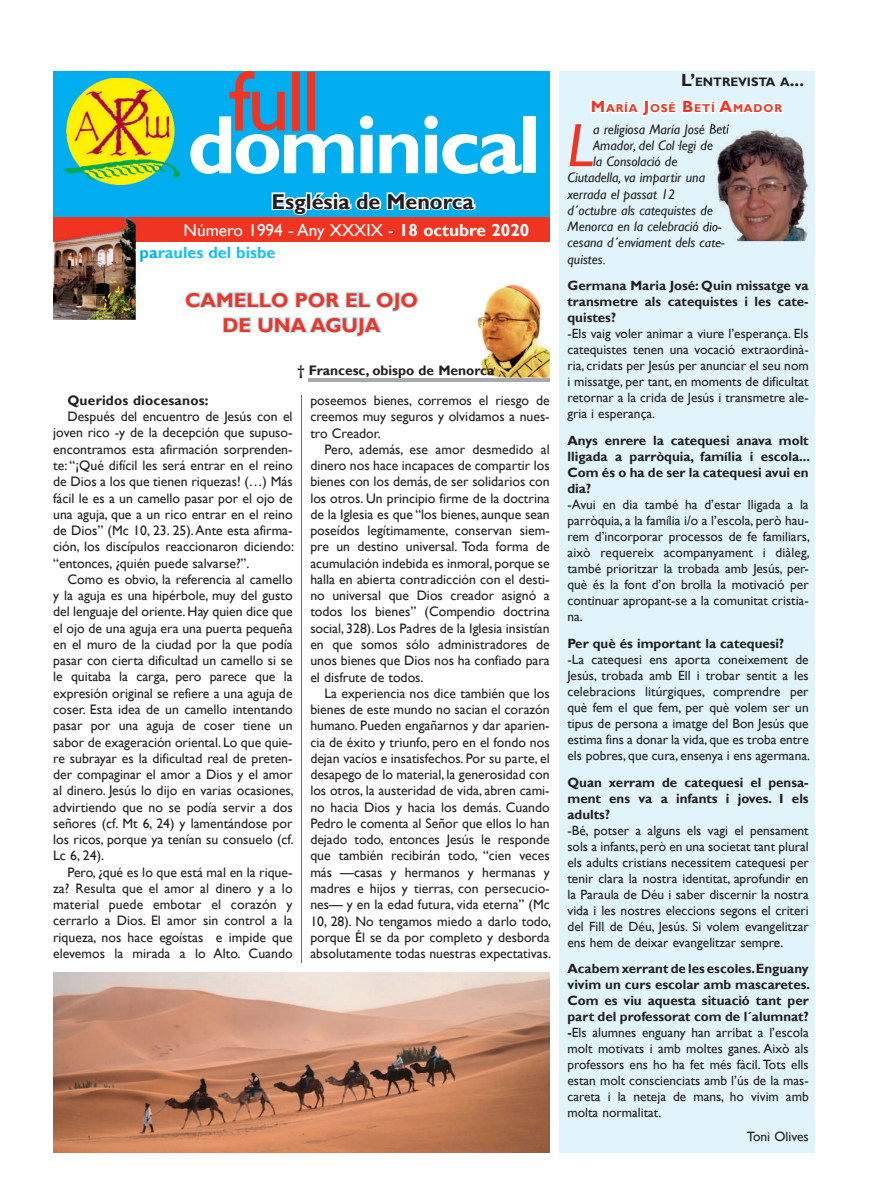
<style>
.page{position:relative;width:869px;height:1188px;background:#fff}
.page>*{position:absolute;margin:0;border:0;box-sizing:border-box;transform-origin:0 0}
.t1{font:86.12px "Gill Sans";color:#ef3522}
.t2{font:700 83.25px "Gill Sans";letter-spacing:-.04em;color:#fff}
.t3{font:italic 61.38px "Gill Sans";color:#ef3522}
.t4{font:700 21.5px "Gill Sans";color:#231f20}
.t5{font:700 20px/25px "Gill Sans";color:#ef3522;text-align:center}
.t6{font:17.25px "Gill Sans";color:#fff}
.t7{font:700 16.25px "Gill Sans";color:#15c0f2}
.t8{font:13.75px/16.2px "Gill Sans";color:#231f20;text-align:justify}
.t9{font:italic 13.75px "Gill Sans";color:#231f20}
.t10{font:700 13.75px "Gill Sans";color:#231f20}
.t11{font:13.5px "Gill Sans";color:#231f20}
.t12{font:13.38px/16px "Gill Sans";color:#231f20;text-align:justify}
.t13{font:700 13.38px/16px "Gill Sans";color:#231f20;text-align:justify}
.t14{font:700 12.25px "Gill Sans";color:#231f20}
.t15{font:700 11.38px "Gill Sans";letter-spacing:.07em;color:#ef3522}
.s1{font-weight:700}
.s2{color:#00aeef}
.s3{font-size:17.5px}
.s4{font-size:16.25px}
</style>
<div class="page">
<img style="left:53px;top:972px;width:496px;height:180px">
<div style="left:559px;top:71px;width:255px;height:1081px;background:#e1f4fc"></div>
<div style="left:53px;top:71px;width:496px;height:171px;background:#00aeef"></div>
<svg style="left:271px;top:192px;width:205px;height:23px"></svg>
<div style="left:53px;top:217px;width:496px;height:25px;background:#ef3522"></div>
<hr style="left:301px;top:395px;width:1px;height:567px;background:#ef3522">
<svg style="left:591px;top:100px;width:193px;height:17px"></svg>
<img style="left:476px;top:284px;width:73px;height:93px">
<img style="left:476px;top:365px;width:18px;height:12px">
<img style="left:64px;top:78px;width:115px;height:106px">
<hr style="left:308px;top:378px;width:241px;height:4px;background:#a8a9ad">
<img style="left:53px;top:217px;width:85px;height:102px">
<svg style="left:184px;top:291px;width:235px;height:46px"></svg>
<img style="left:705px;top:124px;width:103px;height:117px">
<img style="left:705px;top:124px;width:24px;height:13px">
<svg style="left:705px;top:140px;width:7px;height:13px"></svg>
<svg style="left:705px;top:205px;width:7px;height:13px"></svg>
<img style="left:705px;top:222px;width:16px;height:9px">
<img style="left:705px;top:238px;width:19px;height:3px">
<h1 class="t1" style="left:229px;top:51px;width:93px">full</h1>
<h2 class="t2" style="left:187px;top:95px;width:354px">dominical</h2>
<h3 class="t4" style="left:271px;top:188px;width:204px">Església de Menorca</h3>
<p class="t6" style="left:183px;top:220px;width:347px">Número 1994 - Any XXXIX - <span class="s1">18 octubre 2020</span></p>
<p class="t7" style="left:139px;top:242px;width:137px"><span class="s2">pa</span>raules del bisbe</p>
<h3 class="t5" style="left:185px;top:288px;width:234px">CAMELLO POR EL OJO<br>DE UNA AGUJA</h3>
<p class="t10" style="left:297px;top:361px;width:198px">† Francesc, obispo de Menorca</p>
<p class="t10" style="left:67px;top:392px;width:143px">Queridos diocesanos:</p>
<p class="t8" style="left:53px;top:408px;width:242px;text-indent:14px">Después del encuentro de Jesús con el joven rico -y de la decepción que supuso&shy;encontramos esta afirmación sorprenden&shy;te: “¡Qué difícil les será entrar en el reino de Dios a los que tienen riquezas! (…) Más fácil le es a un camello pasar por el ojo de una aguja, que a un rico entrar en el reino de Dios” (Mc 10, 23. 25). Ante esta afirma&shy;ción, los discípulos reaccionaron diciendo: “entonces, ¿quién puede salvarse?”.</p>
<p class="t8" style="left:53px;top:571px;width:242px;text-indent:14px">Como es obvio, la referencia al camello y la aguja es una hipérbole, muy del gusto del lenguaje del oriente. Hay quien dice que el ojo de una aguja era una puerta pequeña en el muro de la ciudad por la que podía pasar con cierta dificultad un camello si se le quitaba la carga, pero parece que la expresión original se refiere a una aguja de coser. Esta idea de un camello intentando pasar por una aguja de coser tiene un sabor de exageración oriental. Lo que quie&shy;re subrayar es la dificultad real de preten&shy;der compaginar el amor a Dios y el amor al dinero. Jesús lo dijo en varias ocasiones, advirtiendo que no se podía servir a dos señores (cf. Mt 6, 24) y lamentándose por los ricos, porque ya tenían su consuelo (cf.<br>Lc 6, 24).</p>
<p class="t8" style="left:53px;top:863px;width:241px;text-indent:14px">Pero, ¿qué es lo que está mal en la rique&shy;za? Resulta que el amor al dinero y a lo material puede embotar el corazón y cerrarlo a Dios. El amor sin control a la riqueza, nos hace egoístas e impide que elevemos la mirada a lo Alto. Cuando</p>
<p class="t8" style="left:310px;top:392px;width:241px">poseemos bienes, corremos el riesgo de creemos muy seguros y olvidamos a nues&shy;tro Creador.</p>
<p class="t8" style="left:310px;top:441px;width:241px;text-indent:14px">Pero, además, ese amor desmedido al dinero nos hace incapaces de compartir los bienes con los demás, de ser solidarios con los otros. Un principio firme de la doctrina de la Iglesia es que “los bienes, aunque sean poseídos legítimamente, conservan siem&shy;pre un destino universal. Toda forma de acumulación indebida es inmoral, porque se halla en abierta contradicción con el desti&shy;no universal que Dios creador asignó a todos los bienes” (Compendio doctrina social, 328). Los Padres de la Iglesia insistían en que somos sólo administradores de unos bienes que Dios nos ha confiado para el disfrute de todos.</p>
<p class="t8" style="left:310px;top:685px;width:242px;text-indent:14px">La experiencia nos dice también que los bienes de este mundo no sacian el corazón humano. Pueden engañarnos y dar aparien&shy;cia de éxito y triunfo, pero en el fondo nos dejan vacíos e insatisfechos. Por su parte, el desapego de lo material, la generosidad con los otros, la austeridad de vida, abren cami&shy;no hacia Dios y hacia los demás. Cuando Pedro le comenta al Señor que ellos lo han dejado todo, entonces Jesús le responde que también recibirán todo, “cien veces más —casas y hermanos y hermanas y madres e hijos y tierras, con persecucio&shy;nes— y en la edad futura, vida eterna” (Mc 10, 28). No tengamos miedo a darlo todo, porque Él se da por completo y desborda absolutamente todas nuestras expectativas.</p>
<p class="t14" style="left:680px;top:75px;width:124px"><span class="s3">L’</span>ENTREVISTA A<span class="s3">...</span></p>
<p class="t15" style="left:590px;top:102px;width:192px"><span class="s4">M</span>ARÍA <span class="s4">J</span>OSÉ <span class="s4">B</span>ETÍ <span class="s4">A</span>MADOR</p>
<h3 class="t3" style="left:567px;top:109px;width:27px">L</h3>
<p class="t9" style="left:593px;top:121px;width:137px">a religiosa María José Betí</p>
<p class="t9" style="left:593px;top:137px;width:121px">Amador, del Col·legi de</p>
<p class="t9" style="left:593px;top:153px;width:86px">la Consolació de</p>
<p class="t9" style="left:567px;top:170px;width:139px">Ciutadella, va impartir una</p>
<p class="t9" style="left:567px;top:186px;width:109px">xerrada el passat 12</p>
<p class="t9" style="left:567px;top:202px;width:147px">d´octubre als catequistes de</p>
<p class="t9" style="left:567px;top:218px;width:155px">Menorca en la celebració dio-</p>
<p class="t9" style="left:567px;top:235px;width:159px">cesana d´enviament dels cate-</p>
<p class="t9" style="left:567px;top:251px;width:40px">quistes.</p>
<p class="t13" style="left:567px;top:278px;width:243px">Germana Maria José: Quin missatge va transmetre als catequistes i les cate&shy;quistes?</p>
<p class="t12" style="left:567px;top:326px;width:242px">-Els vaig voler animar a viure l’esperança. Els catequistes tenen una vocació extraordinà&shy;ria, cridats per Jesús per anunciar el seu nom i missatge, per tant, en moments de dificultat retornar a la crida de Jesús i transmetre ale&shy;gria i esperança.</p>
<p class="t13" style="left:567px;top:433px;width:244px">Anys enrere la catequesi anava molt lligada a parròquia, família i escola...<br>Com és o ha de ser la catequesi avui en dia?</p>
<p class="t12" style="left:567px;top:496px;width:244px">-Avui en dia també ha d’estar lligada a la parròquia, a la família i/o a l’escola, però hau&shy;rem d’incorporar processos de fe familiars, això requereix acompanyament i diàleg, també prioritzar la trobada amb Jesús, per&shy;què és la font d’on brolla la motivació per continuar apropant-se a la comunitat cristia&shy;na.</p>
<p class="t13" style="left:567px;top:635px;width:218px">Per què és important la catequesi?</p>
<p class="t12" style="left:567px;top:651px;width:244px">-La catequesi ens aporta coneixement de Jesús, trobada amb Ell i trobar sentit a les celebracions litúrgiques, comprendre per què fem el que fem, per què volem ser un tipus de persona a imatge del Bon Jesús que estima fins a donar la vida, que es troba entre els pobres, que cura, ensenya i ens agermana.</p>
<p class="t13" style="left:567px;top:774px;width:242px">Quan xerram de catequesi el pensa&shy;ment ens va a infants i joves. I els adults?</p>
<p class="t12" style="left:567px;top:822px;width:242px">-Bé, potser a alguns els vagi el pensament sols a infants, però en una societat tant plural els adults cristians necessitem catequesi per tenir clara la nostra identitat, aprofundir en la Paraula de Déu i saber discernir la nostra vida i les nostres eleccions segons el criteri del Fill de Déu, Jesús. Si volem evangelitzar ens hem de deixar evangelitzar sempre.</p>
<p class="t12" style="left:567px;top:960px;width:244px"><span class="s1">Acabem xerrant de les escoles. Enguany vivim un curs escolar amb mascaretes.<br>Com es viu aquesta situació tant per part del professorat com de l´alumnat? -</span>Els alumnes enguany han arribat a l’escola molt motivats i amb moltes ganes. Això als professors ens ho ha fet més fàcil. Tots ells estan molt conscienciats amb l’ús de la mas&shy;careta i la neteja de mans, ho vivim amb molta normalitat.</p>
<p class="t11" style="left:746px;top:1127px;width:63px">Toni Olives</p>
</div>
